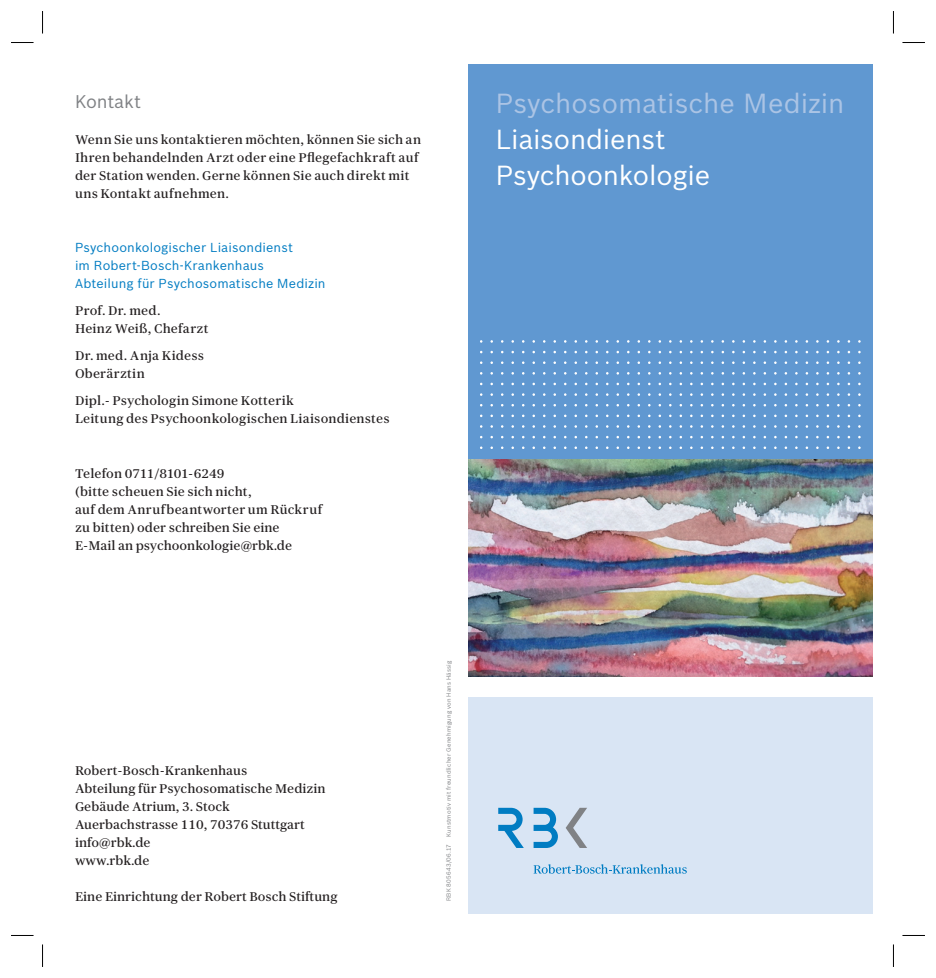
<style>
.page{position:relative;width:936px;height:978px;background:#fff}
.page>*{position:absolute;margin:0;border:0;box-sizing:border-box;transform-origin:0 0}
.t1{font:27px/36px "Bosch Sans";letter-spacing:-.005em;color:#fff}
.t2{font:27px "Bosch Sans";color:#abc4e5}
.t3{font:18px "Bosch Sans";letter-spacing:-.005em;color:#808285}
.t4{font:12.75px/18px "Bosch Serif";letter-spacing:.005em;color:#231f20}
.t5{font:12.75px/18px "Bosch Sans";letter-spacing:.01em;color:#007cc2}
.t6{font:6px "Bosch Sans";letter-spacing:.025em;color:#808285}
</style>
<div class="page">
<div style="left:468px;top:64px;width:404px;height:395px;background:#6098d1"></div>
<img style="left:468px;top:459px;width:404px;height:217px">
<div style="left:468px;top:697px;width:404px;height:217px;background:#d9e5f4"></div>
<svg style="left:498px;top:808px;width:26px;height:40px"></svg>
<svg style="left:533px;top:808px;width:25px;height:40px"></svg>
<svg style="left:565px;top:808px;width:22px;height:40px"></svg>
<svg style="left:533px;top:864px;width:61px;height:10px"></svg>
<svg style="left:595px;top:864px;width:65px;height:10px"></svg>
<svg style="left:660px;top:864px;width:26px;height:10px"></svg>
<svg style="left:11px;top:42px;width:23px;height:1px"></svg>
<svg style="left:902px;top:42px;width:22px;height:1px"></svg>
<svg style="left:11px;top:935px;width:23px;height:1px"></svg>
<svg style="left:902px;top:935px;width:22px;height:1px"></svg>
<svg style="left:42px;top:11px;width:1px;height:23px"></svg>
<svg style="left:42px;top:944px;width:1px;height:23px"></svg>
<svg style="left:893px;top:11px;width:1px;height:23px"></svg>
<svg style="left:893px;top:944px;width:1px;height:23px"></svg>
<h2 class="t3" style="left:75px;top:91px;width:67px">Kontakt</h2>
<p class="t4" style="left:75px;top:131px;width:347px">Wenn Sie uns kontaktieren möchten, können Sie sich an Ihren behandelnden Arzt oder eine Pflegefachkraft auf der Station wenden. Gerne können Sie auch direkt mit uns Kontakt aufnehmen.</p>
<p class="t5" style="left:75px;top:239px;width:252px">Psychoonkologischer Liaisondienst<br>im Robert-Bosch-Krankenhaus<br>Abteilung für Psychosomatische Medizin</p>
<p class="t4" style="left:75px;top:302px;width:135px">Prof. Dr. med.<br>Heinz Weiß, Chefarzt</p>
<p class="t4" style="left:75px;top:347px;width:130px">Dr. med. Anja Kidess<br>Oberärztin</p>
<p class="t4" style="left:75px;top:392px;width:316px">Dipl.- Psychologin Simone Kotterik<br>Leitung des Psychoonkologischen Liaisondienstes</p>
<p class="t4" style="left:75px;top:464px;width:249px">Telefon 0711/8101-6249<br>(bitte scheuen Sie sich nicht,<br>auf dem Anrufbeantworter um Rückruf zu bitten) oder schreiben Sie eine<br>E-Mail an psychoonkologie@rbk.de</p>
<p class="t4" style="left:75px;top:761px;width:252px">Robert-Bosch-Krankenhaus<br>Abteilung für Psychosomatische Medizin<br>Gebäude Atrium, 3. Stock<br>Auerbachstrasse 110, 70376 Stuttgart info@rbk.de<br>www.rbk.de</p>
<p class="t4" style="left:75px;top:887px;width:264px">Eine Einrichtung der Robert Bosch Stiftung</p>
<p class="t6" style="left:445px;top:901px;width:242px;rotate:-90deg">RBK 805643/06.17 Kunstmotiv mit freundlicher Genehmigung von Hans Hässig</p>
<h1 class="t2" style="left:495px;top:86px;width:350px">Psychosomatische Medizin</h1>
<h1 class="t1" style="left:495px;top:121px;width:216px">Liaisondienst<br>Psychoonkologie</h1>
</div>
